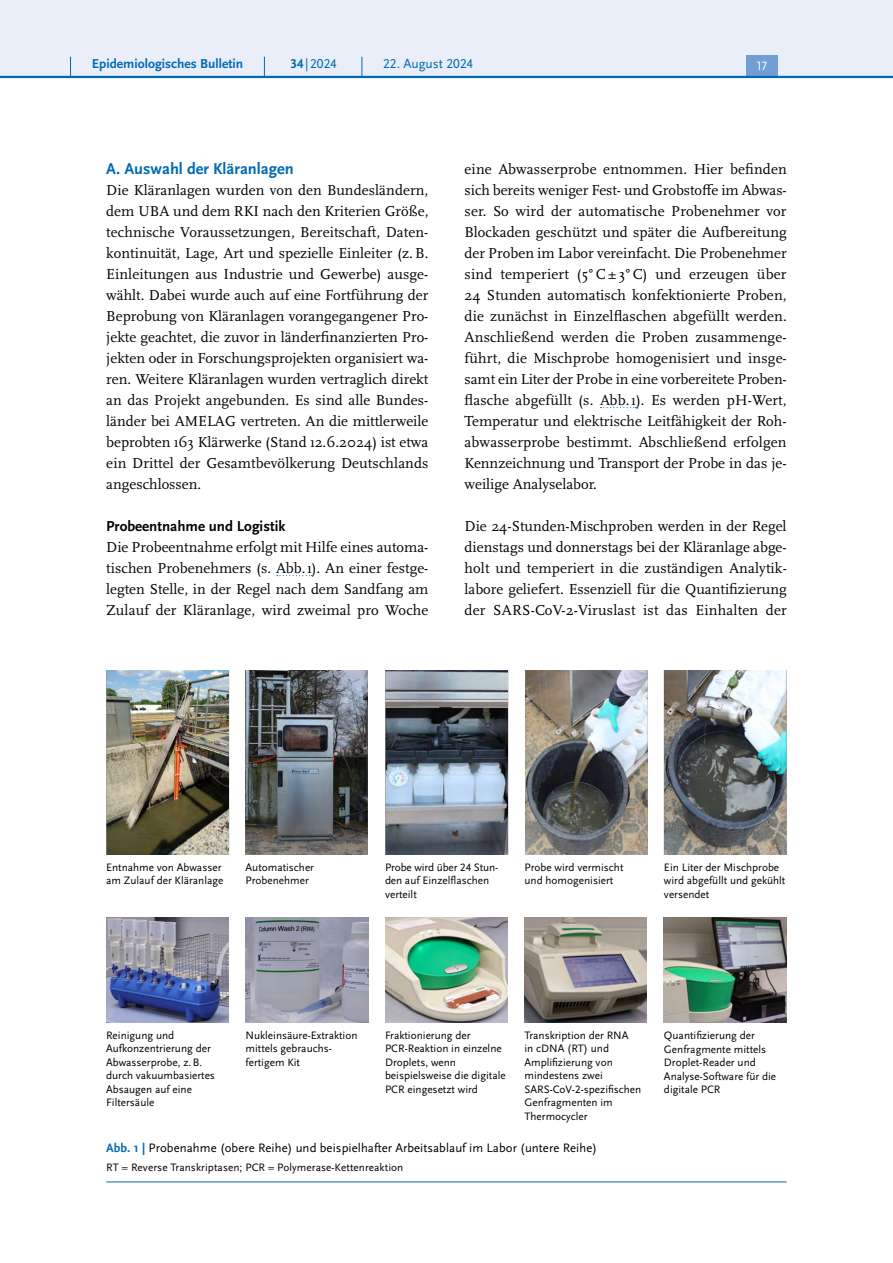
<style>
.page{position:relative;width:893px;height:1263px;background:#fff}
.page>*{position:absolute;margin:0;border:0;box-sizing:border-box;transform-origin:0 0}
.H4_-_Neu{font:700 16.5px "Scala Sans Pro";color:#006ab4}
.P_-_Fließtext{font:15px/21px "Scala Pro";letter-spacing:.01em;color:#000;text-align:justify}
.t1{font:700 15px "Scala Sans Pro";color:#000}
.t2{font:700 13.5px "Scala Sans Pro";color:#006ab4}
.t3{font:13.5px "Scala Sans Pro";color:#006ab4}
.P_-_Bildunterschrift{font:12.75px "Scala Sans Pro";letter-spacing:.005em;color:#000}
.t4{font:12.45px "Scala Sans Pro";color:#fff}
.P_-_Tab_linksbündig{font:11.25px/13.5px "Scala Sans Pro";color:#000}
.P_-_Bildunterschrift-2{font:11.25px "Scala Sans Pro";letter-spacing:.005em;color:#000}
.s1{font-weight:700}
.s2{font-weight:700;color:#006ab4}
</style>
<div class="page">
<svg style="left:277px;top:575px;width:35px;height:1px"></svg>
<svg style="left:601px;top:407px;width:35px;height:1px"></svg>
<img style="left:106px;top:670px;width:680px;height:184px">
<img style="left:106px;top:917px;width:123px;height:105px">
<img style="left:246px;top:917px;width:122px;height:105px">
<img style="left:385px;top:917px;width:122px;height:105px">
<img style="left:524px;top:917px;width:123px;height:105px">
<img style="left:664px;top:917px;width:122px;height:105px">
<hr style="left:106px;top:1182px;width:681px;height:1px;background:#006ab4">
<div style="left:0;top:0;width:893px;height:77px;background:#eaeef9"></div>
<div style="left:746px;top:55px;width:32px;height:21px;background:#719ed4"></div>
<hr style="left:0;top:76px;width:893px;height:2px;background:#006ab4">
<svg style="left:70px;top:57px;width:1px;height:19px"></svg>
<svg style="left:264px;top:57px;width:1px;height:19px"></svg>
<svg style="left:362px;top:57px;width:1px;height:19px"></svg>
<p class="t2" style="left:92px;top:55px;width:153px">Epidemiologisches Bulletin</p>
<p class="t3" style="left:290px;top:55px;width:48px"><span class="s1">34</span> | 2024</p>
<p class="t3" style="left:383px;top:55px;width:91px">22. August 2024</p>
<p class="t4" style="left:757px;top:59px;width:12px">17</p>
<h3 class="H4_-_Neu" style="left:106px;top:158px;width:189px">A. Auswahl der Kläranlagen</h3>
<p class="P_-_Fließtext" style="left:106px;top:179px;width:324px">Die Kläranlagen wurden von den Bundesländern, dem UBA und dem RKI nach den Kriterien Größe, technische Voraussetzungen, Bereitschaft, Daten&shy;kontinuität, Lage, Art und spezielle Einleiter (z.B.<br>Einleitungen aus Industrie und Gewerbe) ausge&shy;wählt. Dabei wurde auch auf eine Fortführung der Beprobung von Kläranlagen vorangegangener Pro&shy;jekte geachtet, die zuvor in länderfinanzierten Pro&shy;jekten oder in Forschungsprojekten organisiert wa&shy;ren. Weitere Kläranlagen wurden vertraglich direkt an das Projekt angebunden. Es sind alle Bundes&shy;länder bei AMELAG vertreten. An die mittlerweile beprobten 163 Klärwerke (Stand 12.6.2024) ist etwa ein Drittel der Gesamtbevölkerung Deutschlands angeschlossen.</p>
<h5 class="t1" style="left:106px;top:517px;width:181px">Probeentnahme und Logistik</h5>
<p class="P_-_Fließtext" style="left:106px;top:536px;width:324px">Die Probeentnahme erfolgt mit Hilfe eines automa&shy;tischen Probenehmers (s. Abb.1). An einer festge&shy;legten Stelle, in der Regel nach dem Sandfang am Zulauf der Kläranlage, wird zweimal pro Woche</p>
<p class="P_-_Fließtext" style="left:465px;top:158px;width:324px">eine Abwasserprobe entnommen. Hier befinden sich bereits weniger Fest- und Grobstoffe im Abwas&shy;ser. So wird der automatische Probenehmer vor Blockaden geschützt und später die Aufbereitung der Proben im Labor vereinfacht. Die Probenehmer sind temperiert (5°C± 3°C) und erzeugen über 24 Stunden automatisch konfektionierte Proben, die zunächst in Einzelflaschen abgefüllt werden.<br>Anschließend werden die Proben zusammenge&shy;führt, die Mischprobe homogenisiert und insge&shy;samt ein Liter der Probe in eine vorbereitete Proben&shy;flasche abgefüllt (s. Abb. 1). Es werden pH-Wert, Temperatur und elektrische Leitfähigkeit der Roh&shy;abwasserprobe bestimmt. Abschließend erfolgen Kennzeichnung und Transport der Probe in das je&shy;weilige Analyselabor.</p>
<p class="P_-_Fließtext" style="left:465px;top:515px;width:324px">Die 24-Stunden-Mischproben werden in der Regel dienstags und donnerstags bei der Kläranlage abge&shy;holt und temperiert in die zuständigen Analytik&shy;labore geliefert. Essenziell für die Quantifizierung der SARS-CoV-2-Viruslast ist das Einhalten der</p>
<p class="P_-_Tab_linksbündig" style="left:106px;top:860px;width:119px">Entnahme von Abwasser am Zulauf der Kläranlage</p>
<p class="P_-_Tab_linksbündig" style="left:246px;top:860px;width:70px">Automatischer<br>Probenehmer</p>
<p class="P_-_Tab_linksbündig" style="left:385px;top:860px;width:115px">Probe wird über 24 Stun&shy;den auf Einzelflaschen verteilt</p>
<p class="P_-_Tab_linksbündig" style="left:524px;top:860px;width:100px">Probe wird vermischt und homogenisiert</p>
<p class="P_-_Tab_linksbündig" style="left:664px;top:860px;width:123px">Ein Liter der Mischprobe wird abgefüllt und gekühlt versendet</p>
<p class="P_-_Tab_linksbündig" style="left:106px;top:1028px;width:110px">Reinigung und<br>Aufkonzentrierung der<br>Abwasserprobe, z.B. durch vakuumbasiertes<br>Absaugen auf eine<br>Filtersäule</p>
<p class="P_-_Tab_linksbündig" style="left:246px;top:1028px;width:113px">Nukleinsäure-Extraktion mittels gebrauchs&shy;fertigem Kit</p>
<p class="P_-_Tab_linksbündig" style="left:385px;top:1028px;width:122px">Fraktionierung der<br>PCR-Reaktion in einzelne<br>Droplets, wenn beispielsweise die digitale<br>PCR eingesetzt wird</p>
<p class="P_-_Tab_linksbündig" style="left:524px;top:1028px;width:118px">Transkription der RNA<br>in cDNA (RT) und<br>Amplifizierung von mindestens zwei<br>SARS-CoV-2-spezifischen<br>Genfragmenten im<br>Thermocycler</p>
<p class="P_-_Tab_linksbündig" style="left:664px;top:1029px;width:114px">Quantifizierung der<br>Genfragmente mittels<br>Droplet-Reader und<br>Analyse-Software für die digitale PCR</p>
<p class="P_-_Bildunterschrift" style="left:106px;top:1140px;width:492px"><span class="s2">Abb. 1 |</span> Probenahme (obere Reihe) und beispielhafter Arbeitsablauf im Labor (untere Reihe)</p>
<p class="P_-_Bildunterschrift-2" style="left:106px;top:1161px;width:299px">RT = Reverse Transkriptasen; PCR = Polymerase-Kettenreaktion</p>
</div>
